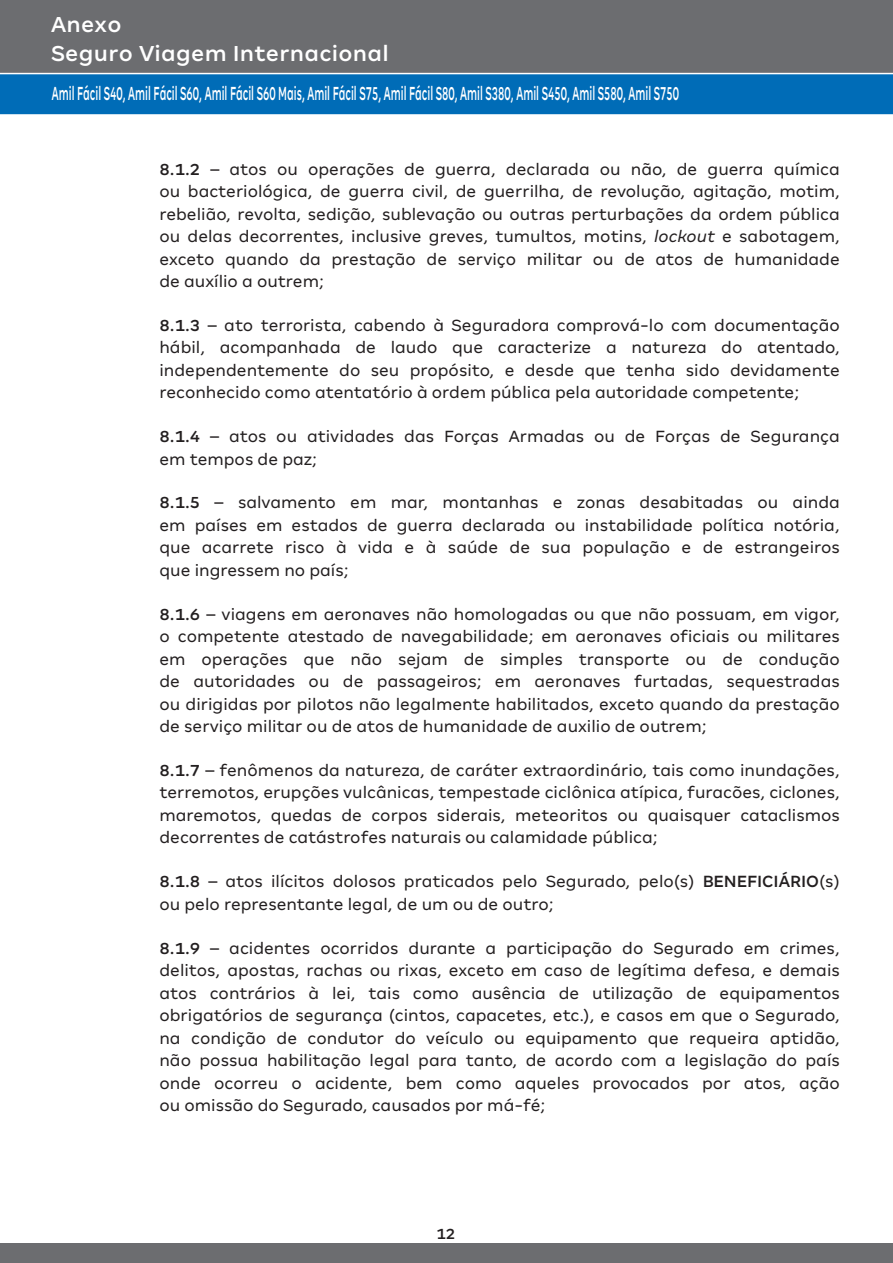
<style>
.page{position:relative;width:893px;height:1263px;background:#fff}
.page>*{position:absolute;margin:0;border:0;box-sizing:border-box;transform-origin:0 0}
.t1{font:500 24px/28.8px "Amil Typeface";letter-spacing:.01em;color:#fff}
.t2{font:500 21px "Amil Typeface";color:#fff;scale:.52 1}
.t3{font:18px/22.5px "Amil Typeface";color:#231f20;text-align:justify}
.t4{font:500 16.5px "Amil Typeface";color:#231f20}
.s1{font-weight:500}
.s2{font-style:italic}
</style>
<div class="page">
<div style="left:0;top:1243px;width:893px;height:20px;background:#6c6d70"></div>
<div style="left:0;top:0;width:893px;height:76px;background:#6c6d70"></div>
<svg style="left:0;top:73px;width:893px;height:42px;background:#0c73ba"></svg>
<h1 class="t1" style="left:51px;top:10px;width:339px">Anexo<br>Seguro Viagem Internacional</h1>
<p class="t2" style="left:52px;top:81px;width:1208px">Amil Fácil S40, Amil Fácil S60, Amil Fácil S60 Mais, Amil Fácil S75, Amil Fácil S80, Amil S380, Amil S450, Amil S580, Amil S750</p>
<p class="t3" style="left:159px;top:157px;width:682px"><span class="s1">8.1.2</span> – atos ou operações de guerra, declarada ou não, de guerra química ou bacteriológica, de guerra civil, de guerrilha, de revolução, agitação, motim, rebelião, revolta, sedição, sublevação ou outras perturbações da ordem pública ou delas decorrentes, inclusive greves, tumultos, motins, <span class="s2">lockout</span> e sabotagem, exceto quando da prestação de serviço militar ou de atos de humanidade de auxílio a outrem;</p>
<p class="t3" style="left:159px;top:314px;width:682px"><span class="s1">8.1.3</span> – ato terrorista, cabendo à Seguradora comprová-lo com documentação hábil, acompanhada de laudo que caracterize a natureza do atentado, independentemente do seu propósito, e desde que tenha sido devidamente reconhecido como atentatório à ordem pública pela autoridade competente;</p>
<p class="t3" style="left:159px;top:425px;width:682px"><span class="s1">8.1.4</span> – atos ou atividades das Forças Armadas ou de Forças de Segurança em tempos de paz;</p>
<p class="t3" style="left:159px;top:491px;width:682px"><span class="s1">8.1.5</span> – salvamento em mar, montanhas e zonas desabitadas ou ainda em países em estados de guerra declarada ou instabilidade política notória, que acarrete risco à vida e à saúde de sua população e de estrangeiros que ingressem no país;</p>
<p class="t3" style="left:159px;top:602px;width:682px"><span class="s1">8.1.6</span> – viagens em aeronaves não homologadas ou que não possuam, em vigor, o competente atestado de navegabilidade; em aeronaves oficiais ou militares em operações que não sejam de simples transporte ou de condução de autoridades ou de passageiros; em aeronaves furtadas, sequestradas ou dirigidas por pilotos não legalmente habilitados, exceto quando da prestação de serviço militar ou de atos de humanidade de auxilio de outrem;</p>
<p class="t3" style="left:159px;top:759px;width:682px"><span class="s1">8.1.7</span> – fenômenos da natureza, de caráter extraordinário, tais como inundações, terremotos, erupções vulcânicas, tempestade ciclônica atípica, furacões, ciclones, maremotos, quedas de corpos siderais, meteoritos ou quaisquer cataclismos decorrentes de catástrofes naturais ou calamidade pública;</p>
<p class="t3" style="left:159px;top:870px;width:682px"><span class="s1">8.1.8</span> – atos ilícitos dolosos praticados pelo Segurado, pelo(s) <span class="s1">BENEFICIÁRIO</span>(s) ou pelo representante legal, de um ou de outro;</p>
<p class="t3" style="left:159px;top:936px;width:682px"><span class="s1">8.1.9</span> – acidentes ocorridos durante a participação do Segurado em crimes, delitos, apostas, rachas ou rixas, exceto em caso de legítima defesa, e demais atos contrários à lei, tais como ausência de utilização de equipamentos obrigatórios de segurança (cintos, capacetes, etc.), e casos em que o Segurado, na condição de condutor do veículo ou equipamento que requeira aptidão, não possua habilitação legal para tanto, de acordo com a legislação do país onde ocorreu o acidente, bem como aqueles provocados por atos, ação ou omissão do Segurado, causados por má-fé;</p>
<p class="t4" style="left:436px;top:1224px;width:21px">12</p>
</div>
